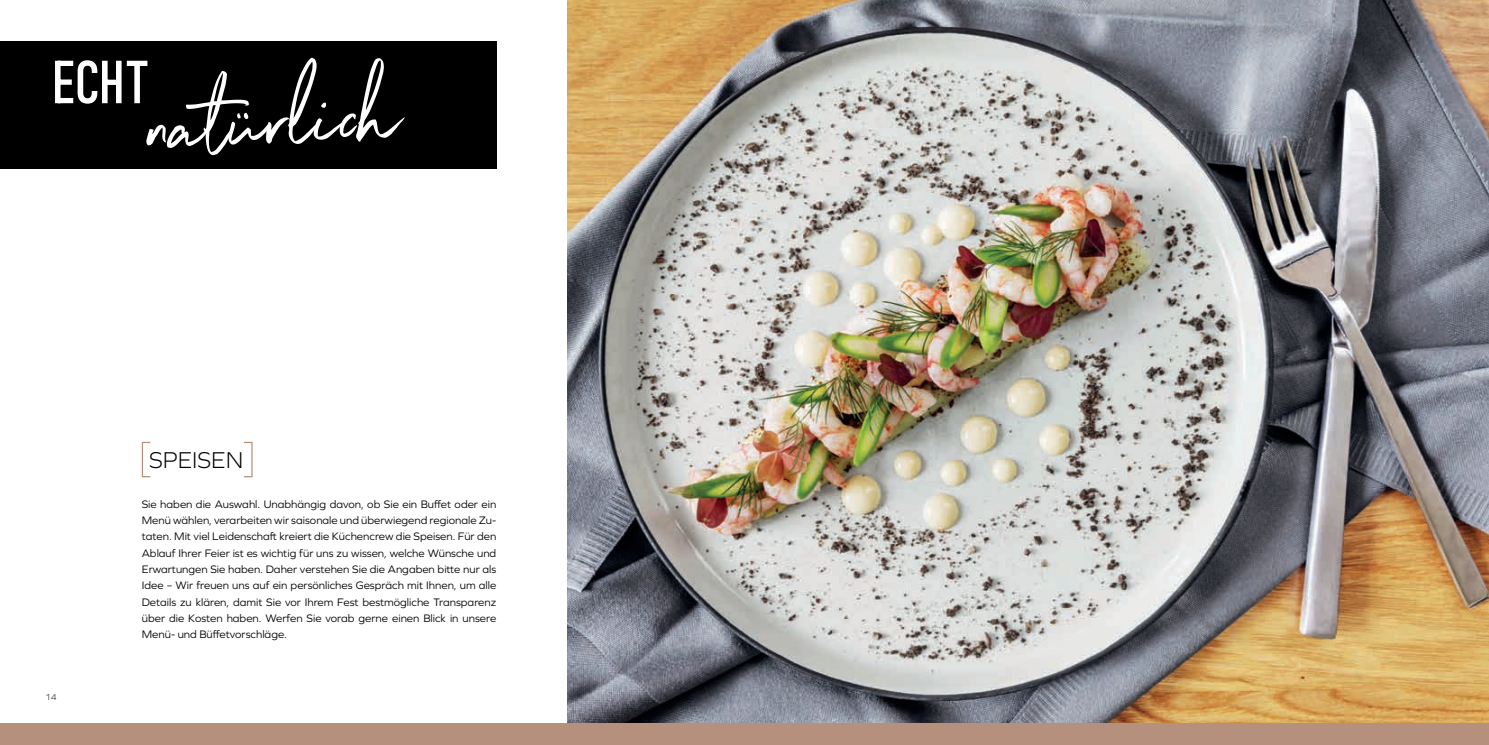
<style>
.page{position:relative;width:1489px;height:745px;background:#fff}
.page>*{position:absolute;margin:0;border:0;box-sizing:border-box;transform-origin:0 0}
.t1{font:97.5px "Northwell Clean";color:#fff}
.t2{font:86.12px "Northwell Clean";color:#fff}
.t3{font:59.75px "Bahnschrift";color:#fff}
.t4{font:300 23.75px "Graphie";color:#000}
.t5{font:11.25px/16.2px "Graphie";color:#000;text-align:justify}
.t6{font:300 8.75px "Graphie";color:#000}
</style>
<div class="page">
<img style="left:567px;top:0;width:921px;height:723px">
<div style="left:0;top:723px;width:1488px;height:21px;background:#b5917d"></div>
<div style="left:0;top:42px;width:496px;height:127px;background:#000"></div>
<div style="left:142px;top:441px;width:9px;height:36px;border:1px solid #b5917d"></div>
<div style="left:243px;top:441px;width:9px;height:36px;border:1px solid #b5917d"></div>
<h1 class="t1" style="left:146px;top:57px;width:254px;rotate:-3deg">natürlich</h1>
<h3 class="t3" style="left:52px;top:37px;width:97px">ECHT</h3>
<h2 class="t2" style="left:145px;top:69px;width:225px;rotate:-2deg">natürlich</h2>
<h3 class="t4" style="left:149px;top:446px;width:96px">SPEISEN</h3>
<p class="t6" style="left:45px;top:691px;width:13px">14</p>
<p class="t5" style="left:142px;top:495px;width:356px">Sie haben die Auswahl. Unabhängig davon, ob Sie ein Buffet oder ein Menü wählen, verarbeiten wir saisonale und überwiegend regionale Zu&shy;taten. Mit viel Leidenschaft kreiert die Küchencrew die Speisen. Für den Ablauf Ihrer Feier ist es wichtig für uns zu wissen, welche Wünsche und Erwartungen Sie haben. Daher verstehen Sie die Angaben bitte nur als Idee – Wir freuen uns auf ein persönliches Gespräch mit Ihnen, um alle Details zu klären, damit Sie vor Ihrem Fest bestmögliche Transparenz über die Kosten haben. Werfen Sie vorab gerne einen Blick in unsere Menü- und Büffetvorschläge.</p>
</div>
